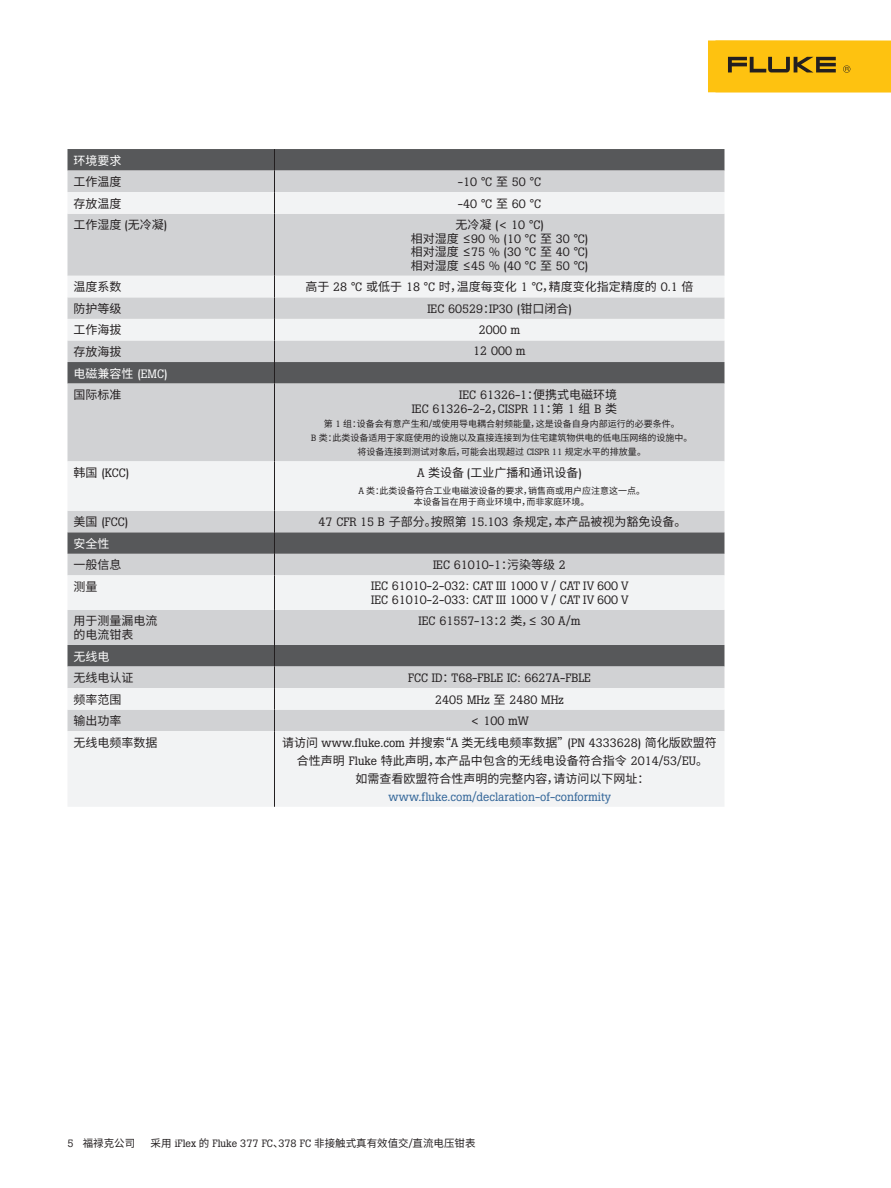
<style>
.page{position:relative;width:891px;height:1188px;background:#fff}
.page>*{position:absolute;margin:0;border:0;box-sizing:border-box;transform-origin:0 0}
.Table_body_center_al{font:12px "Boton Pro";color:#231f20}
.Table_body_center_al-2{font:12px/18px "Source Han Sans SC";color:#231f20;text-align:center}
.Table_body_left_alig{font:12px "Source Han Sans SC";color:#231f20}
.Table_body_left_alig-2{font:12px "Source Han Sans SC";color:#fff}
.Table_body_left_alig-3{font:12px "Boton Pro";color:#231f20}
.t1{font:10.5px "Boton Pro";color:#231f20}
.t2{font:10.5px "Source Han Sans SC";color:#231f20}
.Image_caption___docu{font:9px/10.5px "Source Han Sans SC";color:#231f20;text-align:center}
.s1{font-family:"Source Han Sans SC"}
.s2{font-family:"Boton Pro"}
.s3{font-family:"Boton Pro";color:#369}
</style>
<div class="page">
<div style="left:708px;top:40px;width:183px;height:52px;background:#fec210"></div>
<svg style="left:728px;top:57px;width:123px;height:16px"></svg>
<div style="left:68px;top:149px;width:656px;height:22px;background:#57585a"></div>
<div style="left:68px;top:171px;width:656px;height:21px;background:#d1d2d4"></div>
<svg style="left:68px;top:192px;width:656px;height:615px;fill:#d1d2d4"></svg>
<hr style="left:274px;top:214px;width:1px;height:62px;background:#231f20">
<hr style="left:274px;top:384px;width:1px;height:77px;background:#231f20">
<hr style="left:274px;top:461px;width:1px;height:50px;background:#231f20">
<hr style="left:274px;top:575px;width:1px;height:35px;background:#231f20">
<hr style="left:274px;top:610px;width:1px;height:35px;background:#231f20">
<hr style="left:274px;top:731px;width:1px;height:76px;background:#231f20">
<svg style="left:274px;top:149px;width:1px;height:65px"></svg>
<svg style="left:274px;top:276px;width:1px;height:108px"></svg>
<svg style="left:274px;top:511px;width:1px;height:64px"></svg>
<svg style="left:274px;top:645px;width:1px;height:86px"></svg>
<p class="Table_body_left_alig-2" style="left:74px;top:153px;width:50px">环境要求</p>
<p class="Table_body_left_alig" style="left:74px;top:175px;width:50px">工作温度</p>
<p class="Table_body_center_al" style="left:458px;top:174px;width:85px">-10 °C <span class="s1">至</span> 50 °C</p>
<p class="Table_body_left_alig" style="left:74px;top:197px;width:50px">存放温度</p>
<p class="Table_body_center_al" style="left:458px;top:196px;width:85px">-40 °C <span class="s1">至</span> 60 °C</p>
<p class="Table_body_left_alig" style="left:74px;top:218px;width:95px">工作湿度 <span class="s2">(</span>无冷凝<span class="s2">)</span></p>
<p class="Table_body_center_al" style="left:455px;top:217px;width:90px"><span class="s1">无冷凝</span> (&lt; 10 °C)</p>
<p class="Table_body_center_al" style="left:411px;top:231px;width:179px"><span class="s1">相对湿度</span> ≤90 % (10 °C <span class="s1">至</span> 30 °C)</p>
<p class="Table_body_center_al" style="left:411px;top:244px;width:179px"><span class="s1">相对湿度</span> ≤75 % (30 °C <span class="s1">至</span> 40 °C)</p>
<p class="Table_body_center_al" style="left:411px;top:258px;width:179px"><span class="s1">相对湿度</span> ≤45 % (40 °C <span class="s1">至</span> 50 °C)</p>
<p class="Table_body_left_alig" style="left:74px;top:280px;width:50px">温度系数</p>
<p class="Table_body_center_al-2" style="left:305px;top:278px;width:390px">高于 <span class="s2">28 °C</span> 或低于 <span class="s2">18 °C</span> 时，温度每变化 <span class="s2">1 °C</span>，精度变化指定精度的 <span class="s2">0.1</span> 倍</p>
<p class="Table_body_left_alig" style="left:74px;top:302px;width:50px">防护等级</p>
<p class="Table_body_center_al" style="left:427px;top:301px;width:146px">IEC 60529<span class="s1">：</span>IP30 (<span class="s1">钳口闭合</span>)</p>
<p class="Table_body_left_alig" style="left:74px;top:323px;width:50px">工作海拔</p>
<p class="Table_body_center_al" style="left:479px;top:322px;width:43px">2000 m</p>
<p class="Table_body_left_alig" style="left:74px;top:345px;width:50px">存放海拔</p>
<p class="Table_body_center_al" style="left:473px;top:343px;width:54px">12 000 m</p>
<p class="Table_body_left_alig-2" style="left:74px;top:366px;width:96px">电磁兼容性 <span class="s2">(EMC)</span></p>
<p class="Table_body_left_alig" style="left:74px;top:388px;width:49px">国际标准</p>
<p class="Table_body_center_al" style="left:459px;top:387px;width:160px">IEC 61326-1<span class="s1">：便携式电磁环境</span></p>
<p class="Table_body_center_al" style="left:412px;top:401px;width:207px">IEC 61326-2-2<span class="s1">，</span>CISPR 11<span class="s1">：第</span> 1 <span class="s1">组</span> B <span class="s1">类</span></p>
<p class="Image_caption___docu" style="left:324px;top:419px;width:357px">第 <span class="s2">1</span> 组：设备会有意产生和<span class="s2">/</span>或使用导电耦合射频能量，这是设备自身内部运行的必要条件。</p>
<p class="Image_caption___docu" style="left:311px;top:433px;width:383px"><span class="s2">B</span> 类：此类设备适用于家庭使用的设施以及直接连接到为住宅建筑物供电的低电压网络的设施中。</p>
<p class="Image_caption___docu" style="left:358px;top:447px;width:290px">将设备连接到测试对象后，可能会出现超过 <span class="s2">CISPR 11</span> 规定水平的排放量。</p>
<p class="Table_body_left_alig-3" style="left:74px;top:465px;width:57px"><span class="s1">韩国</span> (KCC)</p>
<p class="Table_body_center_al-2" style="left:417px;top:464px;width:166px"><span class="s2">A</span> 类设备 <span class="s2">(</span>工业广播和通讯设备<span class="s2">)</span></p>
<p class="Image_caption___docu" style="left:358px;top:486px;width:288px"><span class="s2">A</span> 类：此类设备符合工业电磁波设备的要求，销售商或用户应注意这一点。本设备旨在用于商业环境中，而非家庭环境。</p>
<p class="Table_body_left_alig-3" style="left:74px;top:514px;width:56px"><span class="s1">美国</span> (FCC)</p>
<p class="Table_body_center_al-2" style="left:319px;top:513px;width:369px"><span class="s2">47 CFR 15 B</span> 子部分。按照第 <span class="s2">15.103</span> 条规定，本产品被视为豁免设备。</p>
<p class="Table_body_left_alig-2" style="left:74px;top:537px;width:37px">安全性</p>
<p class="Table_body_left_alig" style="left:74px;top:558px;width:49px">一般信息</p>
<p class="Table_body_center_al" style="left:433px;top:557px;width:134px">IEC 61010-1<span class="s1">：污染等级</span> 2</p>
<p class="Table_body_left_alig" style="left:74px;top:580px;width:25px">测量</p>
<p class="Table_body_center_al" style="left:371px;top:578px;width:259px">IEC 61010-2-032: CAT III 1000 V / CAT IV 600 V</p>
<p class="Table_body_center_al" style="left:371px;top:592px;width:259px">IEC 61010-2-033: CAT III 1000 V / CAT IV 600 V</p>
<p class="Table_body_left_alig" style="left:74px;top:614px;width:85px">用于测量漏电流</p>
<p class="Table_body_left_alig" style="left:74px;top:628px;width:61px">的电流钳表</p>
<p class="Table_body_center_al" style="left:419px;top:613px;width:163px">IEC 61557-13<span class="s1">：</span>2 <span class="s1">类，</span>≤ 30 A/m</p>
<p class="Table_body_left_alig-2" style="left:74px;top:649px;width:37px">无线电</p>
<p class="Table_body_left_alig" style="left:74px;top:671px;width:61px">无线电认证</p>
<p class="Table_body_center_al" style="left:408px;top:670px;width:184px">FCC ID<span class="s1">：</span>T68-FBLE IC: 6627A-FBLE</p>
<p class="Table_body_left_alig" style="left:74px;top:692px;width:49px">频率范围</p>
<p class="Table_body_center_al" style="left:435px;top:692px;width:130px">2405 MHz <span class="s1">至</span> 2480 MHz</p>
<p class="Table_body_left_alig" style="left:74px;top:714px;width:49px">输出功率</p>
<p class="Table_body_center_al" style="left:471px;top:713px;width:60px">&lt; 100 mW</p>
<p class="Table_body_left_alig" style="left:74px;top:736px;width:86px">无线电频率数据</p>
<p class="Table_body_center_al-2" style="left:282px;top:734px;width:436px">请访问 <span class="s2">www.fluke.com</span> 并搜索“<span class="s2">A</span> 类无线电频率数据”<span class="s2">(PN 4333628)</span> 简化版欧盟符合性声明 <span class="s2">Fluke</span> 特此声明，本产品中包含的无线电设备符合指令 <span class="s2">2014/53/EU</span>。<br>如需查看欧盟符合性声明的完整内容，请访问以下网址：<span class="s3">www.fluke.com/declaration-of-conformity</span></p>
<p class="t2" style="left:68px;top:1137px;width:69px"><span class="s2">5</span> 福禄克公司</p>
<p class="t1" style="left:151px;top:1136px;width:327px"><span class="s1">采用</span> iFlex <span class="s1">的</span> Fluke 377 FC<span class="s1">、</span>378 FC <span class="s1">非接触式真有效值交</span>/<span class="s1">直流电压钳表</span></p>
</div>
